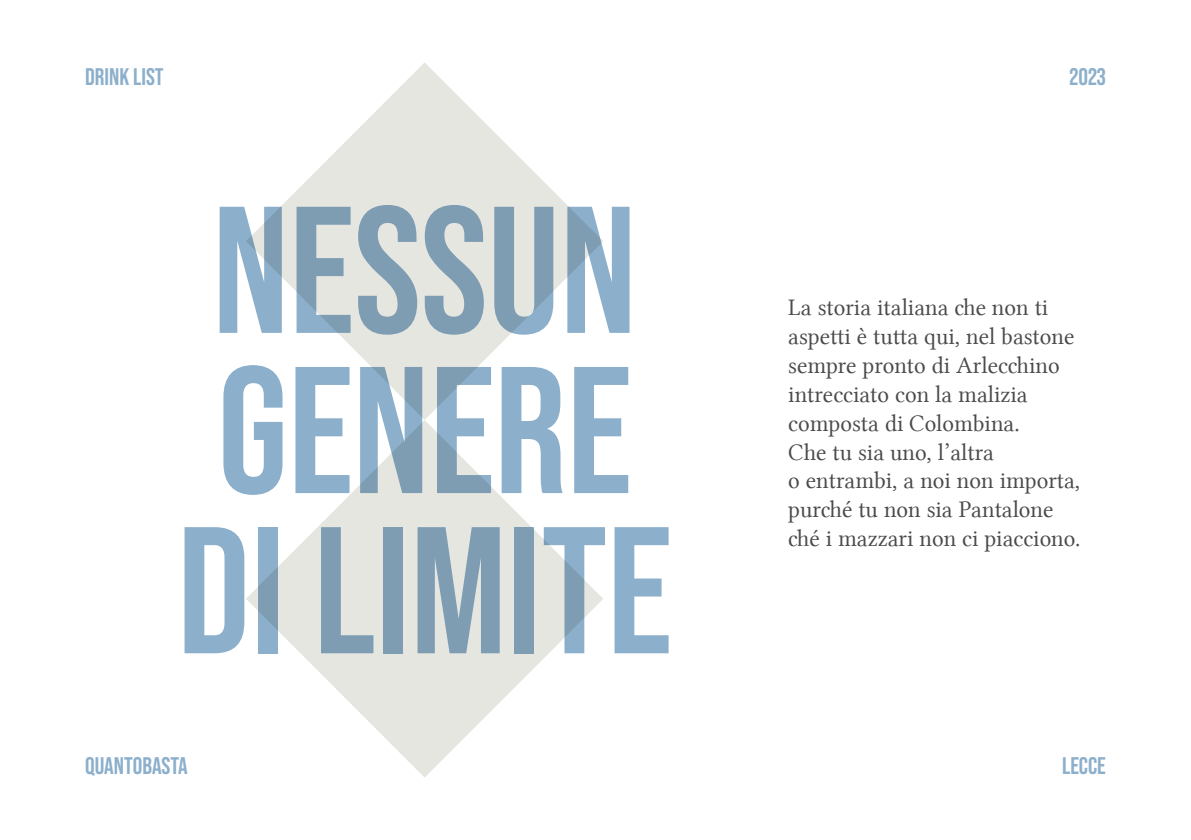
<style>
.page{position:relative;width:1191px;height:840px;background:#fff}
.page>*{position:absolute;margin:0;border:0;box-sizing:border-box;transform-origin:0 0}
.t1{font:700 180px/160px "Bebas Neue Pro";color:#8cafcb}
.t2{font:24px/28.8px "Lin Libertine";color:#4a4a49}
.t3{font:700 24px "Bebas Neue Pro";color:#8cafcb}
</style>
<div class="page">
<svg style="left:246px;top:63px;width:357px;height:357px;fill:#ebebe7"></svg>
<svg style="left:246px;top:420px;width:357px;height:357px;fill:#ebebe7"></svg>
<p class="t3" style="left:85px;top:63px;width:80px">DRINK LIST</p>
<p class="t3" style="left:1069px;top:63px;width:38px">2023</p>
<h1 class="t1" style="left:177px;top:188px;width:496px">NESSUN<br>GENERE<br>DI LIMITE</h1>
<p class="t2" style="left:788px;top:293px;width:293px">La storia italiana che non ti aspetti è tutta qui, nel bastone sempre pronto di Arlecchino intrecciato con la malizia composta di Colombina.<br>Che tu sia uno, l’altra<br>o entrambi, a noi non importa, purché tu non sia Pantalone ché i mazzari non ci piacciono.</p>
<p class="t3" style="left:85px;top:751px;width:104px">QUANTOBASTA</p>
<p class="t3" style="left:1062px;top:751px;width:45px">LECCE</p>
</div>
